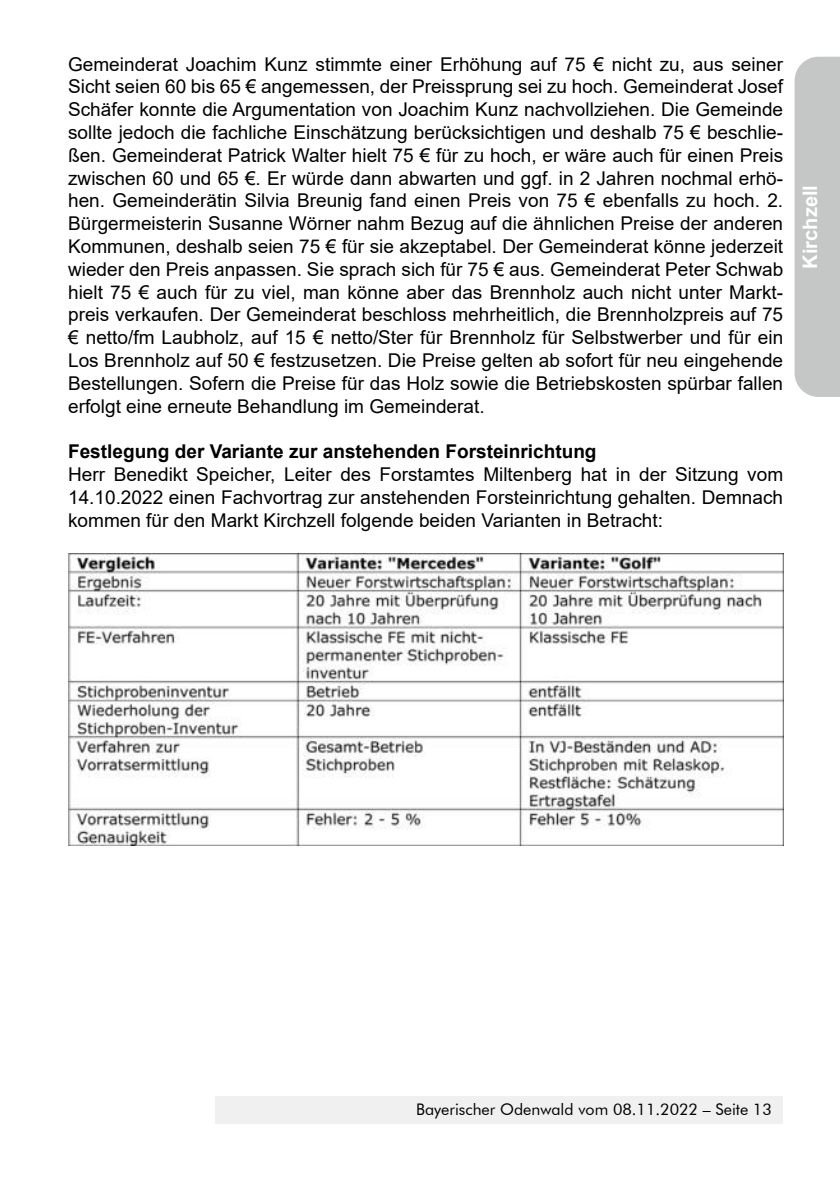
<style>
.page{position:relative;width:840px;height:1191px;background:#fff}
.page>*{position:absolute;margin:0;border:0;box-sizing:border-box;transform-origin:0 0}
.t1{font:700 20px "Arial";color:#fff}
.t2{font:19px/22.8px "Arial";color:#000;text-align:justify}
.t3{font:700 19px "Arial";color:#000}
.t4{font:16px "Futura BT";color:#000}
</style>
<div class="page">
<div style="left:215px;top:1097px;width:567px;height:27px;background:#f0f0f0"></div>
<img style="left:68px;top:553px;width:714px;height:292px">
<svg style="left:794px;top:57px;width:45px;height:340px;background:#c8c9c9"></svg>
<p class="t2" style="left:68px;top:54px;width:716px">Gemeinderat Joachim Kunz stimmte einer Erhöhung auf 75 € nicht zu, aus seiner Sicht seien 60 bis 65 € angemessen, der Preissprung sei zu hoch. Gemeinderat Josef Schäfer konnte die Argumentation von Joachim Kunz nachvollziehen. Die Gemeinde sollte jedoch die fachliche Einschätzung berücksichtigen und deshalb 75 € beschlie&shy;ßen. Gemeinderat Patrick Walter hielt 75 € für zu hoch, er wäre auch für einen Preis zwischen 60 und 65 €. Er würde dann abwarten und ggf. in 2 Jahren nochmal erhö&shy;hen. Gemeinderätin Silvia Breunig fand einen Preis von 75 € ebenfalls zu hoch. 2.<br>Bürgermeisterin Susanne Wörner nahm Bezug auf die ähnlichen Preise der anderen Kommunen, deshalb seien 75 € für sie akzeptabel. Der Gemeinderat könne jederzeit wieder den Preis anpassen. Sie sprach sich für 75 € aus. Gemeinderat Peter Schwab hielt 75 € auch für zu viel, man könne aber das Brennholz auch nicht unter Markt&shy;preis verkaufen. Der Gemeinderat beschloss mehrheitlich, die Brennholzpreis auf 75 € netto/fm Laubholz, auf 15 € netto/Ster für Brennholz für Selbstwerber und für ein Los Brennholz auf 50 € festzusetzen. Die Preise gelten ab sofort für neu eingehende Bestellungen. Sofern die Preise für das Holz sowie die Betriebskosten spürbar fallen erfolgt eine erneute Behandlung im Gemeinderat.</p>
<p class="t3" style="left:68px;top:444px;width:529px">Festlegung der Variante zur anstehenden Forsteinrichtung</p>
<p class="t2" style="left:68px;top:465px;width:716px">Herr Benedikt Speicher, Leiter des Forstamtes Miltenberg hat in der Sitzung vom 14.10.2022 einen Fachvortrag zur anstehenden Forsteinrichtung gehalten. Demnach kommen für den Markt Kirchzell folgende beiden Varianten in Betracht:</p>
<p class="t1" style="left:802px;top:268px;width:85px;rotate:-90deg">Kirchzell</p>
<p class="t4" style="left:416px;top:1103px;width:357px">Bayerischer Odenwald vom 08.11.2022 – Seite 13</p>
</div>
